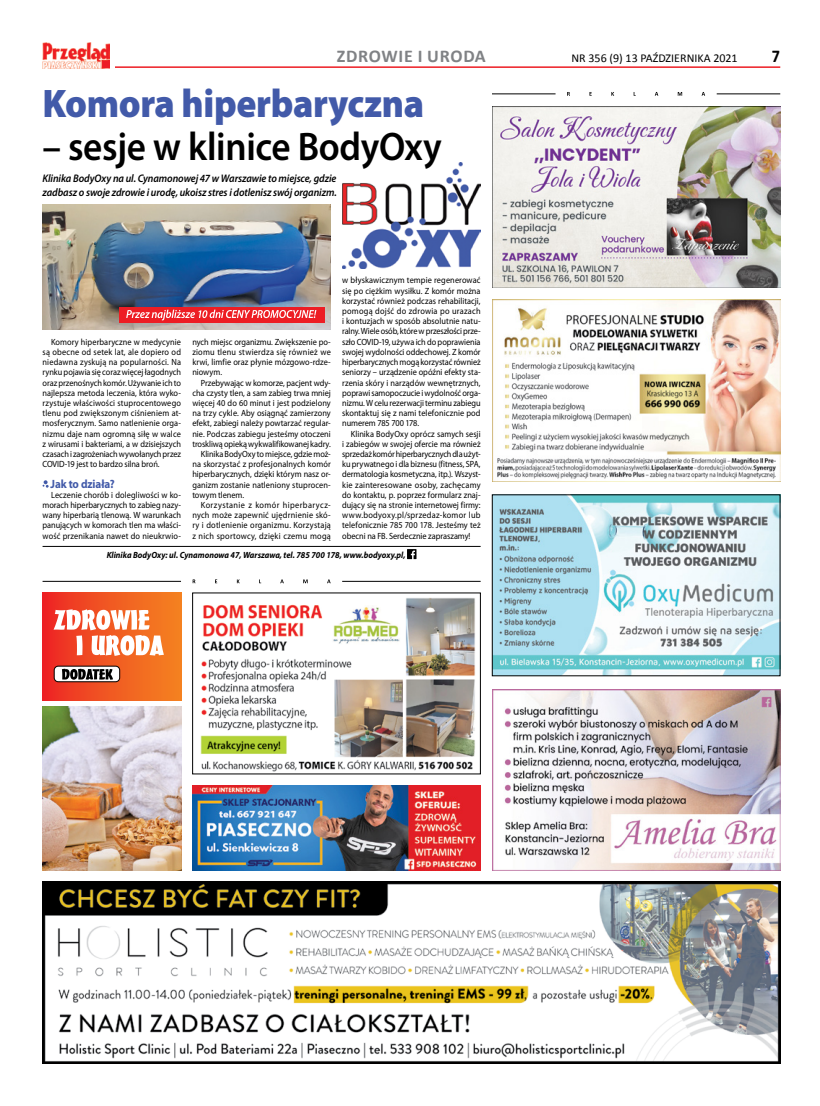
<style>
.page{position:relative;width:820px;height:1106px;background:#fff}
.page>*{position:absolute;margin:0;border:0;box-sizing:border-box;transform-origin:0 0}
.t1{font:600 40px "Myriad Pro";letter-spacing:-.01em;color:#000;scale:.93 1}
.t2{font:900 40px "Myriad Pro";letter-spacing:-.01em;color:#425aa9;scale:.93 1}
.t3{font:700 18px "Calibri";letter-spacing:.04em;color:#808285}
.t4{font:700 18px "Calibri";color:#000;scale:.9 1}
.t5{font:12px "Calibri";color:#000}
.t6{font:700 12px "Myriad Pro";letter-spacing:-.01em;color:#425aa9;scale:.92 1}
.t7{font:italic 600 11px/14px "Myriad Pro";letter-spacing:-.01em;color:#000;scale:.93 1}
.t8{font:9px/10.2px "Myriad Pro";letter-spacing:.005em;color:#000;text-align:justify;scale:.92 1}
.t9{font:9px "Myriad Pro";letter-spacing:.025em;color:#000;scale:.92 1}
.t10{font:italic 700 9px "Myriad Pro";color:#000;scale:.92 1}
.t11{font:9px "Myriad Pro";letter-spacing:.05em;color:#000;scale:.92 1}
</style>
<div class="page">
<hr style="left:43px;top:66px;width:737px;height:2px;background:#ed1d24">
<div style="left:43px;top:42px;width:71px;height:26px;background:#fff"></div>
<img style="left:43px;top:42px;width:67px;height:26px">
<img style="left:342px;top:162px;width:138px;height:106px">
<img style="left:43px;top:882px;width:737px;height:181px">
<img style="left:492px;top:106px;width:288px;height:182px">
<img style="left:200px;top:597px;width:275px;height:175px">
<img style="left:492px;top:689px;width:288px;height:181px">
<img style="left:492px;top:300px;width:288px;height:181px">
<svg style="left:43px;top:480px;width:6px;height:7px"></svg>
<svg style="left:407px;top:549px;width:9px;height:10px"></svg>
<hr style="left:43px;top:546px;width:437px;height:1px;background:#000">
<img style="left:43px;top:204px;width:288px;height:125px">
<img style="left:192px;top:785px;width:288px;height:85px">
<div style="left:119px;top:307px;width:205px;height:15px;background:#ed1d24"></div>
<svg style="left:126px;top:310px;width:190px;height:10px"></svg>
<img style="left:494px;top:496px;width:284px;height:178px">
<div style="left:43px;top:592px;width:138px;height:108px;background:linear-gradient(to right,#ea2724,#f58520)"></div>
<svg style="left:54px;top:609px;width:110px;height:47px"></svg>
<img style="left:43px;top:706px;width:138px;height:164px">
<svg style="left:54px;top:666px;width:66px;height:15px"></svg>
<div style="left:54px;top:666px;width:66px;height:16px;border:1px solid #000;border-radius:4px"></div>
<svg style="left:62px;top:668px;width:51px;height:11px"></svg>
<svg style="left:192px;top:579px;width:138px;height:4px"></svg>
<hr style="left:43px;top:581px;width:138px;height:1px;background:#000">
<hr style="left:342px;top:581px;width:138px;height:1px;background:#000">
<svg style="left:567px;top:92px;width:137px;height:4px"></svg>
<hr style="left:492px;top:94px;width:63px;height:1px;background:#000">
<hr style="left:716px;top:94px;width:64px;height:1px;background:#000">
<h2 class="t3" style="left:337px;top:45px;width:150px">ZDROWIE I URODA</h2>
<h3 class="t5" style="left:571px;top:51px;width:168px">NR 356 (9) 13 PAŹDZIERNIKA 2021</h3>
<h2 class="t4" style="left:771px;top:45px;width:11px">7</h2>
<h1 class="t2" style="left:43px;top:81px;width:411px">Komora hiperbaryczna</h1>
<h1 class="t1" style="left:43px;top:125px;width:430px">– sesje w klinice BodyOxy</h1>
<p class="t7" style="left:43px;top:171px;width:318px">Klinika BodyOxy na ul. Cynamonowej 47 w Warszawie to miejsce, gdzie zadbasz o swoje zdrowie i urodę, ukoisz stres i dotlenisz swój organizm.</p>
<p class="t8" style="left:43px;top:337px;width:152px;text-indent:9px">Komory hiperbaryczne w medycynie są obecne od setek lat, ale dopiero od niedawna zyskują na popularności. Na rynku pojawia się coraz więcej łagodnych oraz przenośnych komór. Używanie ich to najlepsza metoda leczenia, która wyko&shy;rzystuje właściwości stuprocentowego tlenu pod zwiększonym ciśnieniem at&shy;mosferycznym. Samo natlenienie orga&shy;nizmu daje nam ogromną siłę w walce z wirusami i bakteriami, a w dzisiejszych czasach i zagrożeniach wywołanych przez COVID-19 jest to bardzo silna broń.</p>
<h3 class="t6" style="left:51px;top:477px;width:71px">Jak to działa?</h3>
<p class="t8" style="left:43px;top:490px;width:152px;text-indent:9px">Leczenie chorób i dolegliwości w ko&shy;morach hiperbarycznych to zabieg nazy&shy;wany hiperbarią tlenową. W warunkach panujących w komorach tlen ma właści&shy;wość przenikania nawet do nieukrwio-</p>
<p class="t8" style="left:192px;top:337px;width:152px">nych miejsc organizmu. Zwiększenie po&shy;ziomu tlenu stwierdza się również we krwi, limfie oraz płynie mózgowo-rdze&shy;niowym.</p>
<p class="t8" style="left:201px;top:378px;width:143px">Przebywając w komorze, pacjent wdy-</p>
<p class="t8" style="left:192px;top:388px;width:152px">cha czysty tlen, a sam zabieg trwa mniej</p>
<p class="t8" style="left:192px;top:398px;width:152px">więcej 40 do 60 minut i jest podzielony</p>
<p class="t8" style="left:192px;top:408px;width:152px">na trzy cykle. Aby osiągnąć zamierzony</p>
<p class="t8" style="left:192px;top:418px;width:152px">efekt, zabiegi należy powtarzać regular-</p>
<p class="t8" style="left:192px;top:429px;width:152px">nie. Podczas zabiegu jesteśmy otoczeni</p>
<p class="t8" style="left:192px;top:439px;width:152px">troskliwą opieką wykwalifikowanej kadry.</p>
<p class="t8" style="left:201px;top:449px;width:143px">Klinika BodyOxy to miejsce, gdzie moż-</p>
<p class="t8" style="left:192px;top:459px;width:152px">na skorzystać z profesjonalnych komór</p>
<p class="t8" style="left:192px;top:469px;width:152px">hiperbarycznych, dzięki którym nasz or-</p>
<p class="t8" style="left:192px;top:480px;width:152px">ganizm zostanie natleniony stuprocen-</p>
<p class="t8" style="left:192px;top:490px;width:58px">towym tlenem.</p>
<p class="t11" style="left:201px;top:500px;width:143px">Korzystanie z komór hiperbarycz-</p>
<p class="t9" style="left:192px;top:510px;width:152px">nych może zapewnić ujędrnienie skó-</p>
<p class="t9" style="left:192px;top:520px;width:152px">ry i dotlenienie organizmu. Korzystają</p>
<p class="t9" style="left:192px;top:531px;width:152px">z nich sportowcy, dzięki czemu mogą</p>
<p class="t8" style="left:342px;top:275px;width:152px">w błyskawicznym tempie regenerować się po ciężkim wysiłku. Z komór można korzystać również podczas rehabilitacji, pomogą dojść do zdrowia po urazach i kontuzjach w sposób absolutnie natu&shy;ralny. Wiele osób, które w przeszłości prze&shy;szło COVID-19, używa ich do poprawienia swojej wydolności oddechowej. Z komór hiperbarycznych mogą korzystać również seniorzy – urządzenie opóźni efekty sta&shy;rzenia skóry i narządów wewnętrznych, poprawi samopoczucie i wydolność orga&shy;nizmu. W celu rezerwacji terminu zabiegu skontaktuj się z nami telefonicznie pod numerem 785 700 178.</p>
<p class="t8" style="left:342px;top:428px;width:152px;text-indent:9px">Klinika BodyOxy oprócz samych sesji i zabiegów w swojej ofercie ma również sprzedaż komór hiperbarycznych dla użyt&shy;ku prywatnego i dla biznesu (fitness, SPA, dermatologia kosmetyczna, itp.). Wszyst&shy;kie zainteresowane osoby, zachęcamy do kontaktu, p. poprzez formularz znaj&shy;dujący się na stronie internetowej firmy: www.bodyoxy.pl/sprzedaz-komor lub telefonicznie 785 700 178. Jesteśmy też obecni na FB. Serdecznie zapraszamy!</p>
<p class="t10" style="left:107px;top:549px;width:326px">Klinika BodyOxy: ul. Cynamonowa 47, Warszawa, tel. 785 700 178, www.bodyoxy.pl,</p>
</div>
